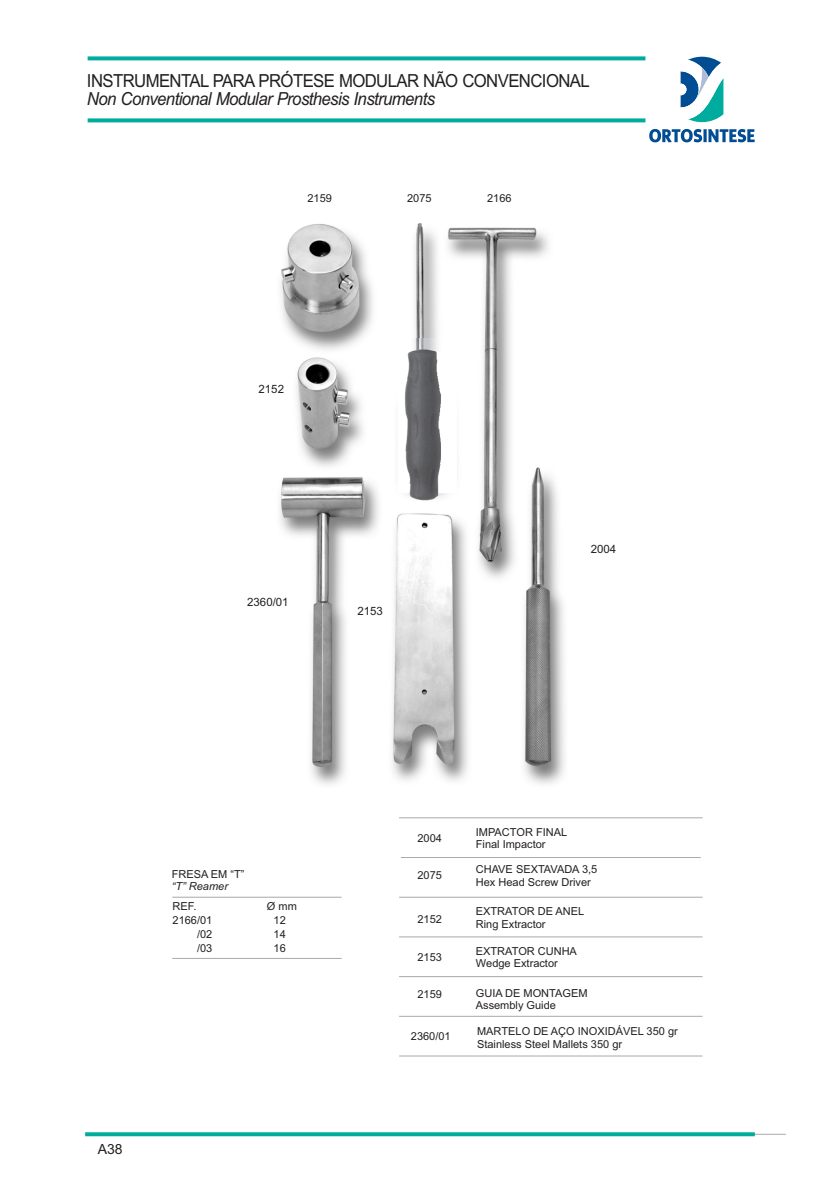
<style>
.page{position:relative;width:840px;height:1191px;background:#fff}
.page>*{position:absolute;margin:0;border:0;box-sizing:border-box;transform-origin:0 0}
.t1{font:18px "Arial";letter-spacing:-.035em;color:#231f20;scale:.93 1}
.t2{font:italic 18px "Arial";letter-spacing:-.035em;color:#231f20;scale:.93 1}
.t3{font:14px "Arial";color:#231f20}
.t4{font:11.4px "Arial";color:#231f20}
.t5{font:11px/12.4px "Arial";color:#231f20}
.t6{font:italic 11px "Arial";color:#231f20}
</style>
<div class="page">
<hr style="left:399px;top:817px;width:303px;height:1px;background:#a8a9ad">
<hr style="left:400px;top:857px;width:300px;height:1px;background:#a8a9ad">
<hr style="left:399px;top:896px;width:303px;height:1px;background:#a8a9ad">
<hr style="left:399px;top:936px;width:303px;height:1px;background:#a8a9ad">
<hr style="left:399px;top:976px;width:303px;height:1px;background:#a8a9ad">
<hr style="left:399px;top:1015px;width:303px;height:1px;background:#a8a9ad">
<hr style="left:482px;top:1133px;width:303px;height:1px;background:#a8a9ad">
<hr style="left:172px;top:896px;width:169px;height:1px;background:#a8a9ad">
<hr style="left:172px;top:958px;width:169px;height:1px;background:#a8a9ad">
<img style="left:280px;top:223px;width:285px;height:561px">
<hr style="left:399px;top:1055px;width:303px;height:1px;background:#a8a9ad">
<svg style="left:384px;top:352px;width:119px;height:213px"></svg>
<img style="left:388px;top:338px;width:66px;height:171px">
<svg style="left:649px;top:129px;width:105px;height:13px"></svg>
<svg style="left:680px;top:57px;width:43px;height:65px"></svg>
<svg style="left:88px;top:56px;width:557px;height:4px;background:#1ab4a7"></svg>
<svg style="left:88px;top:118px;width:557px;height:4px;background:#1ab4a7"></svg>
<svg style="left:85px;top:1132px;width:669px;height:4px;background:#11b1a3"></svg>
<h1 class="t1" style="left:87px;top:74px;width:542px">INSTRUMENTAL PARA PRÓTESE MODULAR NÃO CONVENCIONAL</h1>
<h1 class="t2" style="left:87px;top:92px;width:375px">Non Conventional Modular Prosthesis Instruments</h1>
<p class="t5" style="left:307px;top:193px;width:26px">2159</p>
<p class="t5" style="left:407px;top:193px;width:26px">2075</p>
<p class="t5" style="left:487px;top:193px;width:26px">2166</p>
<p class="t4" style="left:258px;top:385px;width:27px">2152</p>
<p class="t4" style="left:247px;top:598px;width:43px">2360/01</p>
<p class="t4" style="left:357px;top:606px;width:27px">2153</p>
<p class="t4" style="left:590px;top:544px;width:27px">2004</p>
<p class="t5" style="left:172px;top:869px;width:74px">FRESA EM “T”</p>
<p class="t6" style="left:172px;top:882px;width:58px">“T” Reamer</p>
<p class="t5" style="left:172px;top:901px;width:25px">REF.</p>
<p class="t5" style="left:267px;top:901px;width:31px">Ø mm</p>
<p class="t5" style="left:172px;top:915px;width:41px">2166/01</p>
<p class="t5" style="left:273px;top:915px;width:14px">12</p>
<p class="t5" style="left:197px;top:929px;width:17px">/02</p>
<p class="t5" style="left:273px;top:929px;width:14px">14</p>
<p class="t5" style="left:197px;top:943px;width:17px">/03</p>
<p class="t5" style="left:273px;top:943px;width:14px">16</p>
<p class="t3" style="left:98px;top:1144px;width:26px">A38</p>
<p class="t5" style="left:417px;top:833px;width:26px">2004</p>
<p class="t5" style="left:417px;top:870px;width:26px">2075</p>
<p class="t5" style="left:417px;top:914px;width:26px">2152</p>
<p class="t5" style="left:417px;top:951px;width:26px">2153</p>
<p class="t5" style="left:417px;top:989px;width:26px">2159</p>
<p class="t5" style="left:475px;top:827px;width:93px">IMPACTOR FINAL<br>Final Impactor</p>
<p class="t5" style="left:475px;top:864px;width:123px">CHAVE SEXTAVADA 3,5<br>Hex Head Screw Driver</p>
<p class="t5" style="left:475px;top:906px;width:110px">EXTRATOR DE ANEL<br>Ring Extractor</p>
<p class="t5" style="left:475px;top:945px;width:103px">EXTRATOR CUNHA<br>Wedge Extractor</p>
<p class="t5" style="left:475px;top:987px;width:113px">GUIA DE MONTAGEM<br>Assembly Guide</p>
<p class="t5" style="left:410px;top:1030px;width:41px">2360/01</p>
<p class="t5" style="left:477px;top:1026px;width:202px">MARTELO DE AÇO INOXIDÁVEL 350 gr<br>Stainless Steel Mallets 350 gr</p>
</div>
